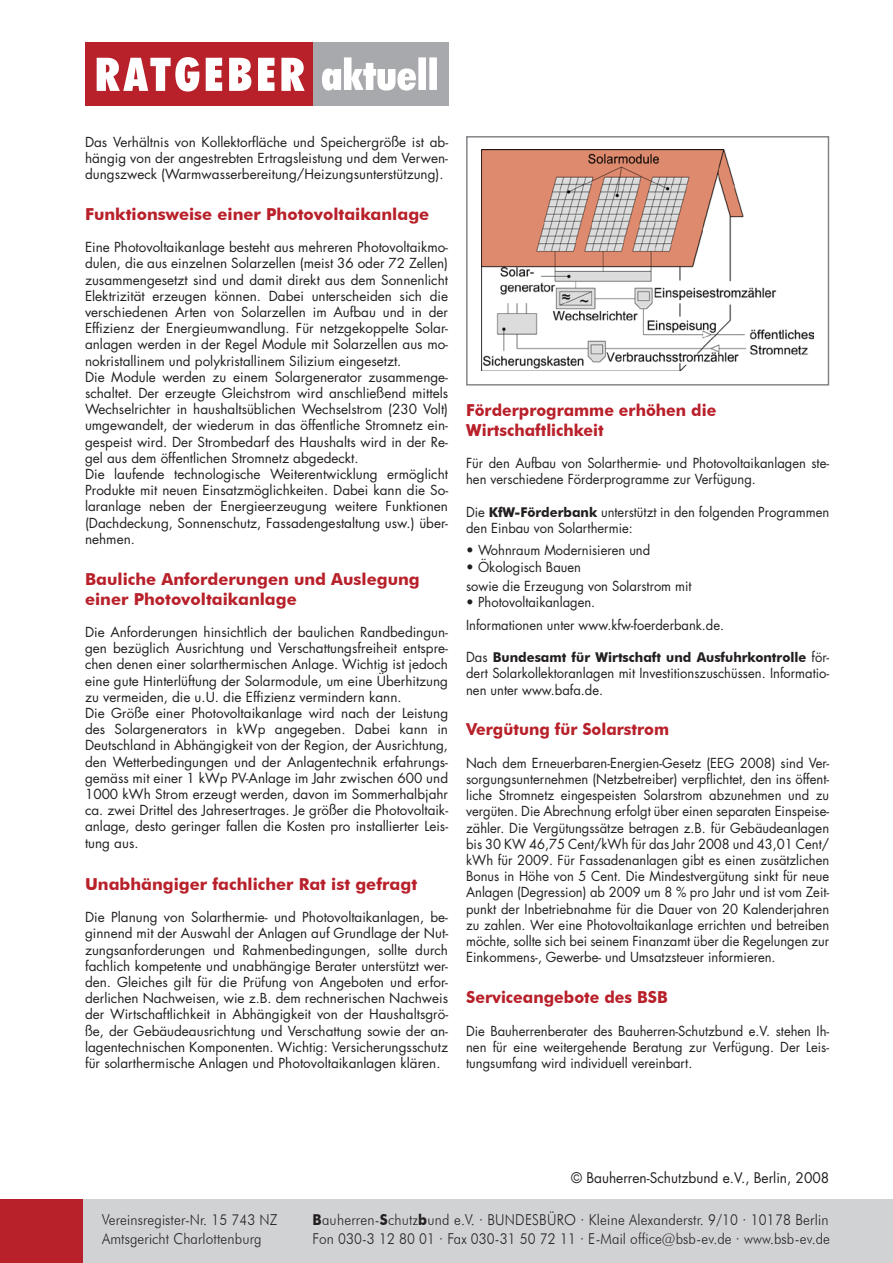
<style>
.page{position:relative;width:893px;height:1263px;background:#fff}
.page>*{position:absolute;margin:0;border:0;box-sizing:border-box;transform-origin:0 0}
.t1{font:700 16.5px/19.8px "Futura BT";color:#b8202a}
.t2{font:700 16.5px/19.8px "Futura BT";color:#b8202a;scale:.96 1}
.t3{font:300 15px/19.5px "Futura BT";letter-spacing:.01em;color:#231f20;scale:.91 1}
.t4{font:14.25px "Futura";color:#231f20;scale:.96 1}
.t5{font:13.5px/16.2px "Futura";color:#231f20;text-align:justify}
.t6{font:13.5px/16.2px "Futura";color:#231f20;scale:.96 1}
.t7{font:700 13.5px "Futura BT";color:#231f20;scale:.96 1}
.s1{font-family:"Futura BT";font-weight:700}
.s2{font-family:"Futura";font-weight:400}
.s3{font-weight:700}
</style>
<div class="page">
<div style="left:0;top:1199px;width:893px;height:64px;background:#d1d2d4"></div>
<div style="left:0;top:1199px;width:82px;height:64px;background:#b8202a"></div>
<div style="left:85px;top:43px;width:363px;height:63px;background:#a8a9ad"></div>
<div style="left:85px;top:43px;width:228px;height:63px;background:#b8202a"></div>
<svg style="left:322px;top:57px;width:115px;height:34px"></svg>
<svg style="left:97px;top:57px;width:208px;height:35px"></svg>
<img style="left:481px;top:150px;width:333px;height:221px">
<div style="left:466px;top:136px;width:363px;height:250px;border:1px solid #808285"></div>
<p class="t5" style="left:85px;top:133px;width:365px">Das Verhältnis von Kollektorfläche und Speichergröße ist ab&shy;hängig von der angestrebten Ertragsleistung und dem Verwen&shy;dungszweck (Warmwasserbereitung/Heizungsunterstützung).</p>
<p class="t1" style="left:85px;top:204px;width:346px">Funktionsweise einer Photovoltaikanlage</p>
<p class="t5" style="left:85px;top:239px;width:365px;text-align:left">Eine Photovoltaikanlage besteht aus mehreren Photovoltaikmo&shy;dulen, die aus einzelnen Solarzellen (meist 36 oder 72 Zellen) zusammengesetzt sind und damit direkt aus dem Sonnenlicht Elektrizität erzeugen können. Dabei unterscheiden sich die verschiedenen Arten von Solarzellen im Aufbau und in der Effizienz der Energieumwandlung. Für netzgekoppelte Solar&shy;anlagen werden in der Regel Module mit Solarzellen aus mo&shy;nokristallinem und polykristallinem Silizium eingesetzt.<br>Die Module werden zu einem Solargenerator zusammenge&shy;schaltet. Der erzeugte Gleichstrom wird anschließend mittels Wechselrichter in haushaltsüblichen Wechselstrom (230 Volt) umgewandelt, der wiederum in das öffentliche Stromnetz ein&shy;gespeist wird. Der Strombedarf des Haushalts wird in der Re&shy;gel aus dem öffentlichen Stromnetz abgedeckt.<br>Die laufende technologische Weiterentwicklung ermöglicht Produkte mit neuen Einsatzmöglichkeiten. Dabei kann die So&shy;laranlage neben der Energieerzeugung weitere Funktionen (Dachdeckung, Sonnenschutz, Fassadengestaltung usw.) über&shy;nehmen.</p>
<p class="t1" style="left:85px;top:569px;width:336px">Bauliche Anforderungen und Auslegung einer Photovoltaikanlage</p>
<p class="t5" style="left:85px;top:624px;width:365px;text-align:left">Die Anforderungen hinsichtlich der baulichen Randbedingun&shy;gen bezüglich Ausrichtung und Verschattungsfreiheit entspre&shy;chen denen einer solarthermischen Anlage. Wichtig ist jedoch eine gute Hinterlüftung der Solarmodule, um eine Überhitzung zu vermeiden, die u.U. die Effizienz vermindern kann.<br>Die Größe einer Photovoltaikanlage wird nach der Leistung des Solargenerators in kWp angegeben. Dabei kann in Deutschland in Abhängigkeit von der Region, der Ausrichtung, den Wetterbedingungen und der Anlagentechnik erfahrungs&shy;gemäss mit einer 1 kWp PV-Anlage im Jahr zwischen 600 und 1000 kWh Strom erzeugt werden, davon im Sommerhalbjahr ca. zwei Drittel des Jahresertrages. Je größer die Photovoltaik&shy;anlage, desto geringer fallen die Kosten pro installierter Leis&shy;tung aus.</p>
<p class="t1" style="left:85px;top:874px;width:334px">Unabhängiger fachlicher Rat ist gefragt</p>
<p class="t5" style="left:85px;top:909px;width:365px">Die Planung von Solarthermie- und Photovoltaikanlagen, be&shy;ginnend mit der Auswahl der Anlagen auf Grundlage der Nut&shy;zungsanforderungen und Rahmenbedingungen, sollte durch fachlich kompetente und unabhängige Berater unterstützt wer&shy;den. Gleiches gilt für die Prüfung von Angeboten und erfor&shy;derlichen Nachweisen, wie z.B. dem rechnerischen Nachweis der Wirtschaftlichkeit in Abhängigkeit von der Haushaltsgrö&shy;ße, der Gebäudeausrichtung und Verschattung sowie der an&shy;lagentechnischen Komponenten. Wichtig: Versicherungsschutz für solarthermische Anlagen und Photovoltaikanlagen klären.</p>
<p class="t2" style="left:466px;top:400px;width:262px">Förderprogramme erhöhen die<br>Wirtschaftlichkeit</p>
<p class="t6" style="left:466px;top:455px;width:380px">Für den Aufbau von Solarthermie- und Photovoltaikanlagen ste&shy;hen verschiedene Förderprogramme zur Verfügung.</p>
<p class="t6" style="left:466px;top:503px;width:380px">Die <span class="s1">KfW-Förderbank</span> unterstützt in den folgenden Programmen den Einbau von Solarthermie:</p>
<p class="t6" style="left:466px;top:542px;width:193px">• Wohnraum Modernisieren und</p>
<p class="t6" style="left:466px;top:557px;width:236px;line-height:19.5px">• Ökologisch Bauen<br>sowie die Erzeugung von Solarstrom mit</p>
<p class="t6" style="left:466px;top:591px;width:270px;line-height:22.5px">• Photovoltaikanlagen.<br>Informationen unter www.kfw-foerderbank.de.</p>
<p class="t7" style="left:466px;top:649px;width:380px"><span class="s2">Das</span> Bundesamt für Wirtschaft und Ausfuhrkontrolle <span class="s2">för-</span></p>
<p class="t6" style="left:466px;top:665px;width:380px">dert Solarkollektoranlagen mit Investitionszuschüssen. Informatio&shy;nen unter www.bafa.de.</p>
<p class="t2" style="left:466px;top:719px;width:213px">Vergütung für Solarstrom</p>
<p class="t6" style="left:466px;top:755px;width:380px;text-align:justify">Nach dem Erneuerbaren-Energien-Gesetz (EEG 2008) sind Ver&shy;sorgungsunternehmen (Netzbetreiber) verpflichtet, den ins öffent&shy;liche Stromnetz eingespeisten Solarstrom abzunehmen und zu vergüten. Die Abrechnung erfolgt über einen separaten Einspeise&shy;zähler. Die Vergütungssätze betragen z.B. für Gebäudeanlagen bis 30 KW 46,75 Cent/kWh für das Jahr 2008 und 43,01 Cent/ kWh für 2009. Für Fassadenanlagen gibt es einen zusätzlichen Bonus in Höhe von 5 Cent. Die Mindestvergütung sinkt für neue Anlagen (Degression) ab 2009 um 8 % pro Jahr und ist vom Zeit&shy;punkt der Inbetriebnahme für die Dauer von 20 Kalenderjahren zu zahlen. Wer eine Photovoltaikanlage errichten und betreiben möchte, sollte sich bei seinem Finanzamt über die Regelungen zur Einkommens-, Gewerbe- und Umsatzsteuer informieren.</p>
<p class="t2" style="left:466px;top:987px;width:212px">Serviceangebote des BSB</p>
<p class="t6" style="left:466px;top:1022px;width:380px;text-align:justify">Die Bauherrenberater des Bauherren-Schutzbund e.V. stehen Ih&shy;nen für eine weitergehende Beratung zur Verfügung. Der Leis&shy;tungsumfang wird individuell vereinbart.</p>
<p class="t4" style="left:571px;top:1168px;width:270px">© Bauherren-Schutzbund e.V., Berlin, 2008</p>
<p class="t3" style="left:102px;top:1209px;width:194px">Vereinsregister-Nr. 15 743 NZ<br>Amtsgericht Charlottenburg</p>
<p class="t3" style="left:313px;top:1209px;width:570px"><span class="s3">B</span>auherren-<span class="s3">S</span>chutz<span class="s3">b</span>und e.V. · Bun desbüro · Kleine Alexanderstr. 9/10 · 10178 Berlin<br>Fon 030-3 12 80 01 · Fax 030-31 50 72 11 · E -Mail office@bsb-ev.de · www.bsb-ev.de</p>
</div>
